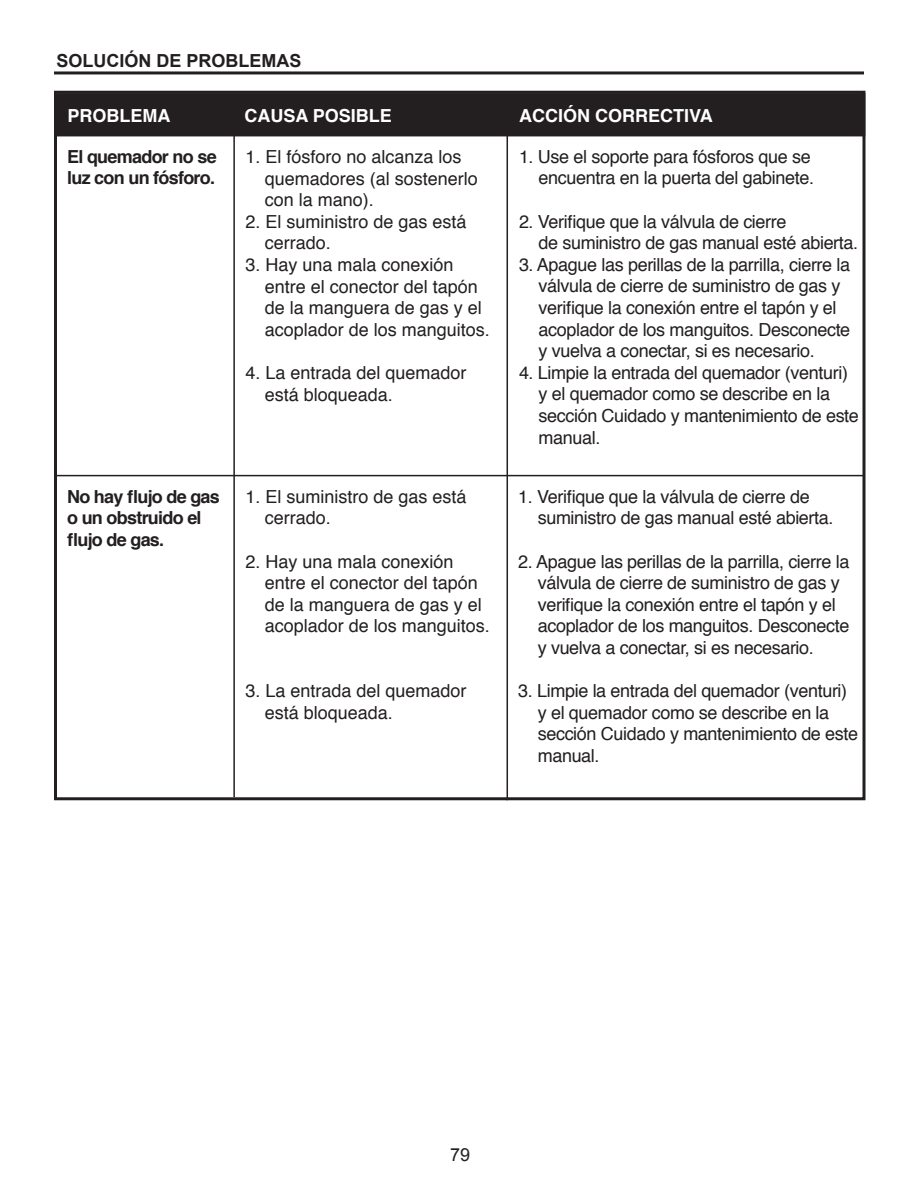
<style>
.page{position:relative;width:918px;height:1188px;background:#fff}
.page>*{position:absolute;margin:0;border:0;box-sizing:border-box;transform-origin:0 0}
.t1{font:18px/21.6px "Helvetica";letter-spacing:-.02em;color:#231f20}
.t2{font:18px/21.6px "Helvetica";color:#231f20}
.t3{font:700 18px/21.6px "Helvetica";letter-spacing:-.04em;color:#231f20}
.t4{font:700 18px "Helvetica";color:#fff}
.t5{font:700 18px "Arial";color:#231f20}
.t6{font:18px "Arial";color:#231f20}
</style>
<div class="page">
<hr style="left:54px;top:71px;width:810px;height:3px;background:#231f20">
<div style="left:56px;top:94px;width:809px;height:42px;background:#231f20"></div>
<div style="left:54px;top:91px;width:812px;height:709px;border:3px solid #231f20"></div>
<hr style="left:57px;top:475px;width:807px;height:1px;background:#231f20">
<hr style="left:233px;top:106px;width:2px;height:691px;background:#231f20">
<hr style="left:507px;top:106px;width:1px;height:694px;background:#231f20">
<p class="t5" style="left:57px;top:49px;width:247px">SOLUCIÓN DE PROBLEMAS</p>
<p class="t4" style="left:68px;top:101px;width:104px">PROBLEMA</p>
<p class="t4" style="left:245px;top:101px;width:149px">CAUSA POSIBLE</p>
<p class="t4" style="left:519px;top:101px;width:195px">ACCIÓN CORRECTIVA</p>
<p class="t3" style="left:67px;top:146px;width:151px">El quemador no se</p>
<p class="t3" style="left:67px;top:167px;width:150px">luz con un fósforo.</p>
<p class="t1" style="left:519px;top:146px;width:293px">1. Use el soporte para fósforos que se</p>
<p class="t1" style="left:538px;top:168px;width:277px">encuentra en la puerta del gabinete.</p>
<p class="t1" style="left:519px;top:211px;width:269px">2. Verifique que la válvula de cierre</p>
<p class="t1" style="left:538px;top:233px;width:321px">de suministro de gas manual esté abierta.</p>
<p class="t1" style="left:519px;top:254px;width:333px;text-align:center">3. Apague las perillas de la parrilla, cierre la válvula de cierre de suministro de gas y verifique la conexión entre el tapón y el</p>
<p class="t1" style="left:538px;top:319px;width:313px">acoplador de los manguitos. Desconecte y vuelva a conectar, si es necesario.</p>
<p class="t1" style="left:519px;top:362px;width:331px">4. Limpie la entrada del quemador (venturi)</p>
<p class="t1" style="left:538px;top:384px;width:322px">y el quemador como se describe en la sección Cuidado y mantenimiento de este manual.</p>
<p class="t2" style="left:245px;top:146px;width:218px">1. El fósforo no alcanza los</p>
<p class="t2" style="left:265px;top:168px;width:215px">quemadores (al sostenerlo con la mano).</p>
<p class="t2" style="left:265px;top:211px;width:203px;text-indent:-20px">2. El suministro de gas está cerrado.</p>
<p class="t2" style="left:265px;top:254px;width:227px;text-indent:-20px">3. Hay una mala conexión entre el conector del tapón de la manguera de gas y el acoplador de los manguitos.</p>
<p class="t2" style="left:265px;top:362px;width:203px;text-indent:-20px">4. La entrada del quemador está bloqueada.</p>
<p class="t3" style="left:67px;top:486px;width:154px">No hay flujo de gas o un obstruido el flujo de gas.</p>
<p class="t2" style="left:265px;top:486px;width:203px;text-indent:-20px">1. El suministro de gas está cerrado.</p>
<p class="t2" style="left:245px;top:551px;width:210px">2. Hay una mala conexión</p>
<p class="t2" style="left:265px;top:573px;width:227px">entre el conector del tapón de la manguera de gas y el acoplador de los manguitos.</p>
<p class="t2" style="left:265px;top:681px;width:203px;text-indent:-20px">3. La entrada del quemador está bloqueada.</p>
<p class="t1" style="left:518px;top:486px;width:293px">1. Verifique que la válvula de cierre de</p>
<p class="t1" style="left:538px;top:508px;width:297px">suministro de gas manual esté abierta.</p>
<p class="t1" style="left:518px;top:551px;width:333px;text-align:center">2. Apague las perillas de la parrilla, cierre la válvula de cierre de suministro de gas y verifique la conexión entre el tapón y el</p>
<p class="t1" style="left:538px;top:616px;width:313px">acoplador de los manguitos. Desconecte</p>
<p class="t1" style="left:538px;top:637px;width:278px">y vuelva a conectar, si es necesario.</p>
<p class="t1" style="left:518px;top:681px;width:331px">3. Limpie la entrada del quemador (venturi)</p>
<p class="t1" style="left:538px;top:702px;width:322px">y el quemador como se describe en la sección Cuidado y mantenimiento de este manual.</p>
<p class="t6" style="left:450px;top:1143px;width:22px">79</p>
</div>
